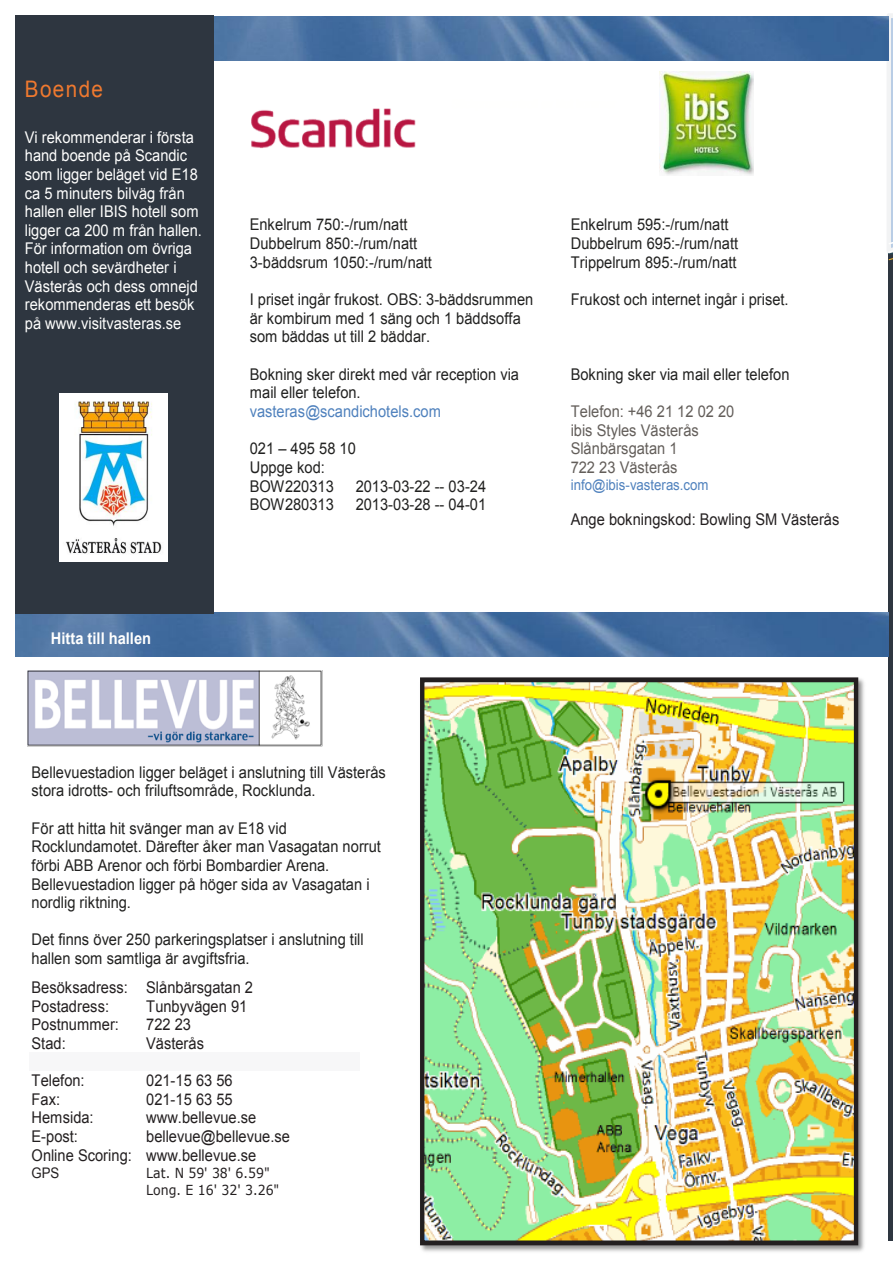
<style>
.page{position:relative;width:893px;height:1263px;background:#fff}
.page>*{position:absolute;margin:0;border:0;box-sizing:border-box;transform-origin:0 0}
.t1{font:22.8px "Arial";letter-spacing:.07em;color:#ef792f;scale:.91 1}
.t2{font:16.2px/18.6px "Arial";color:#212120;scale:.91 1}
.t3{font:16.2px/18.6px "Arial";color:#fffffe;scale:.91 1}
.t4{font:16.2px/18.6px "Arial";color:#231f20;scale:.91 1}
.t5{font:16.2px/18.6px "Arial";color:#635e5a;scale:.91 1}
.t6{font:700 16.2px "Arial";color:#fffffe;scale:.91 1}
.t7{font:14.55px "Arial";letter-spacing:.005em;color:#4f81bd;scale:.91 1}
.t8{font:14.55px "Arial";color:#231f20;scale:.91 1}
.t9{font:13.8px/17px "Verdana";color:#231f20;scale:.91 1}
.s1{color:#4f81bd}
.s2{font-style:inherit}
</style>
<div class="page">
<div style="left:888px;top:15px;width:5px;height:1225px;background:#2e3640"></div>
<img style="left:15px;top:613px;width:873px;height:44px">
<div style="left:15px;top:15px;width:199px;height:598px;background:#2e3640"></div>
<svg style="left:884px;top:14px;width:9px;height:247px"></svg>
<img style="left:27px;top:670px;width:296px;height:77px">
<img style="left:215px;top:16px;width:673px;height:44px">
<img style="left:251px;top:108px;width:165px;height:41px">
<img style="left:659px;top:71px;width:95px;height:105px">
<div style="left:29px;top:1052px;width:331px;height:19px;background:#f7f7f8"></div>
<img style="left:420px;top:677px;width:444px;height:575px">
<img style="left:426px;top:683px;width:426px;height:556px">
<div style="left:420px;top:677px;width:438px;height:568px;border:5px solid #231f20"></div>
<img style="left:60px;top:393px;width:108px;height:169px">
<p class="t1" style="left:25px;top:74px;width:87px">Boende</p>
<p class="t3" style="left:25px;top:128px;width:196px">Vi rekommenderar i första hand boende på Scandic som ligger beläget vid E18 ca 5 minuters bilväg från hallen eller IBIS hotell som ligger ca 200 m från hallen.<br>För information om övriga hotell och sevärdheter i<br>Västerås och dess omnejd rekommenderas ett besök på www.visitvasteras.se</p>
<p class="t6" style="left:51px;top:627px;width:112px">Hitta till hallen</p>
<p class="t2" style="left:250px;top:216px;width:202px">Enkelrum 750:-/rum/natt<br>Dubbelrum 850:-/rum/natt<br>3-bäddsrum 1050:-/rum/natt</p>
<p class="t2" style="left:250px;top:290px;width:313px">I priset ingår frukost. OBS: 3-bäddsrummen är kombirum med 1 säng och 1 bäddsoffa som bäddas ut till 2 bäddar.</p>
<p class="t2" style="left:250px;top:365px;width:297px">Bokning sker direkt med vår reception via mail eller telefon. <span class="s1">vasteras@scandichotels.com</span></p>
<p class="t2" style="left:250px;top:439px;width:118px">021 <span class="s2">–</span> 495 58 10<br>Uppge kod:<br>BOW220313</p>
<p class="t2" style="left:356px;top:477px;width:145px">2013-03-22 -- 03-24</p>
<p class="t2" style="left:250px;top:495px;width:94px">BOW280313</p>
<p class="t2" style="left:356px;top:495px;width:145px">2013-03-28 -- 04-01</p>
<p class="t2" style="left:571px;top:216px;width:185px">Enkelrum 595:-/rum/natt<br>Dubbelrum 695:-/rum/natt<br>Trippelrum 895:-/rum/natt</p>
<p class="t2" style="left:571px;top:290px;width:241px">Frukost och internet ingår i priset.</p>
<p class="t2" style="left:571px;top:365px;width:242px">Bokning sker via mail eller telefon</p>
<p class="t5" style="left:571px;top:402px;width:181px">Telefon: +46 21 12 02 20 ibis Styles Västerås<br>Slånbärsgatan 1<br>722 23 Västerås</p>
<p class="t7" style="left:571px;top:475px;width:153px">info@ibis-vasteras.com</p>
<p class="t4" style="left:571px;top:510px;width:297px">Ange bokningskod: Bowling SM Västerås</p>
<p class="t2" style="left:32px;top:763px;width:391px">Bellevuestadion ligger beläget i anslutning till Västerås stora idrotts- och friluftsområde, Rocklunda.</p>
<p class="t2" style="left:32px;top:819px;width:386px">För att hitta hit svänger man av E18 vid Rocklundamotet. Därefter åker man Vasagatan norrut förbi ABB Arenor och förbi Bombardier Arena.<br>Bellevuestadion ligger på höger sida av Vasagatan i nordlig riktning.</p>
<p class="t2" style="left:32px;top:930px;width:367px">Det finns över 250 parkeringsplatser i anslutning till hallen som samtliga är avgiftsfria.</p>
<p class="t4" style="left:32px;top:978px;width:245px">Besöksadress: Slånbärsgatan 2<br>Postadress:</p>
<p class="t4" style="left:146px;top:997px;width:113px">Tunbyvägen 91</p>
<p class="t4" style="left:32px;top:1015px;width:98px">Postnummer:</p>
<p class="t4" style="left:146px;top:1015px;width:51px">722 23</p>
<p class="t4" style="left:32px;top:1034px;width:39px">Stad:</p>
<p class="t4" style="left:146px;top:1034px;width:65px">Västerås</p>
<p class="t4" style="left:32px;top:1071px;width:60px">Telefon:</p>
<p class="t4" style="left:146px;top:1071px;width:97px">021-15 63 56</p>
<p class="t4" style="left:32px;top:1090px;width:33px">Fax:</p>
<p class="t4" style="left:146px;top:1090px;width:97px">021-15 63 55</p>
<p class="t4" style="left:32px;top:1108px;width:70px">Hemsida:</p>
<p class="t4" style="left:146px;top:1108px;width:122px">www.bellevue.se</p>
<p class="t4" style="left:32px;top:1127px;width:52px">E-post:</p>
<p class="t4" style="left:32px;top:1127px;width:286px;text-indent:115px">bellevue@bellevue.se<br>Online Scoring: www.bellevue.se</p>
<p class="t8" style="left:32px;top:1163px;width:32px">GPS</p>
<p class="t9" style="left:146px;top:1164px;width:148px">Lat. N 59' 38' 6.59"<br>Long. E 16' 32' 3.26"</p>
</div>
